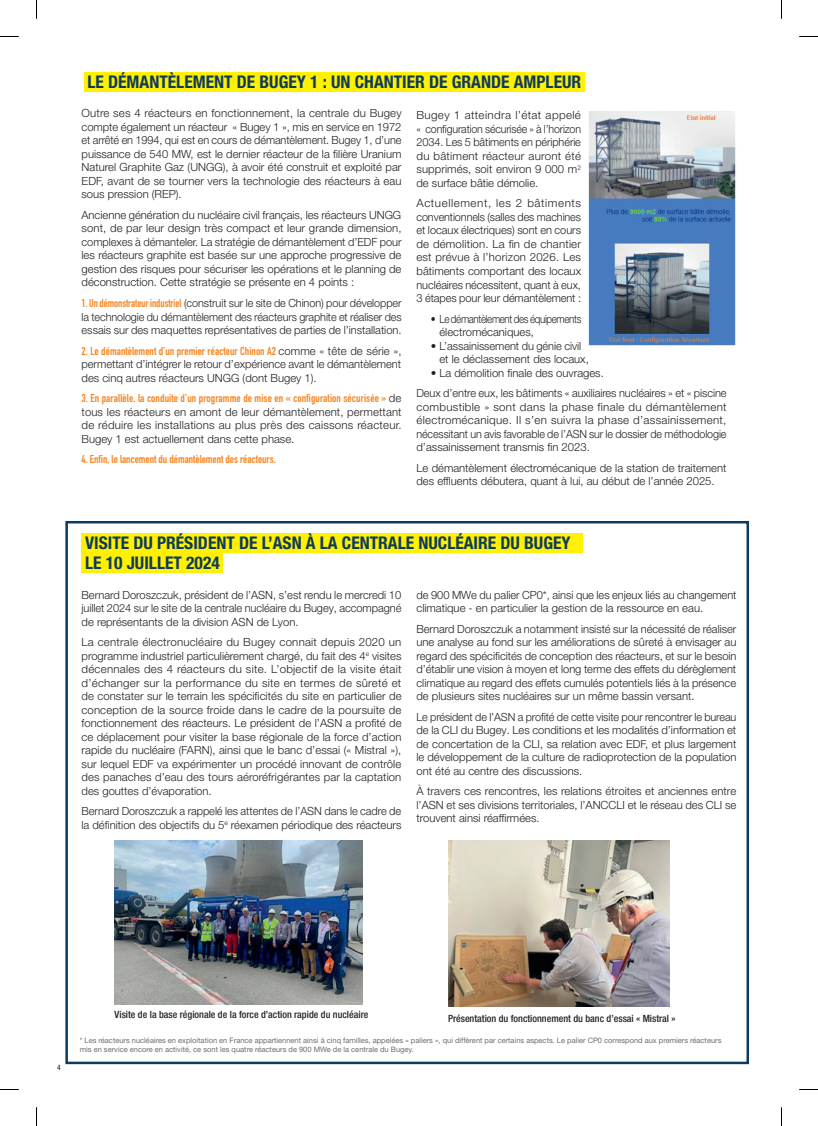
<style>
.page{position:relative;width:818px;height:1126px;background:#fff}
.page>*{position:absolute;margin:0;border:0;box-sizing:border-box;transform-origin:0 0}
.t1{font:700 condensed 17.5px "Helvetica Neue LT Pro";color:#0d3b5f}
.t2{font:300 11.25px/13.5px "Helvetica Neue LT Pro";color:#231f20;text-align:justify}
.t3{font:300 11.25px/13.5px "Helvetica Neue LT Pro";color:#231f20;text-align:justify;scale:.96 1}
.t4{font:300 11.25px/13.5px "Helvetica Neue LT Pro";letter-spacing:-.035em;color:#231f20;scale:.87 1}
.t5{font:11.25px "DIN Engschrift LT Pro";color:#f58520}
.t6{font:500 condensed 10px "Helvetica Neue LT Pro";color:#231f20}
.t7{font:7.5px/9px "Helvetica Neue LT Pro";color:#6c6d70}
.t8{font:condensed 7.5px "Helvetica Neue LT Pro";color:#231f20}
.s1{font-family:"DIN Engschrift LT Pro";font-weight:400;color:#f58520}
</style>
<div class="page">
<div style="left:84px;top:72px;width:500px;height:19px;background:#fff101"></div>
<img style="left:588px;top:111px;width:148px;height:235px">
<div style="left:81px;top:533px;width:501px;height:19px;background:#fff101"></div>
<div style="left:81px;top:553px;width:142px;height:19px;background:#fff101"></div>
<img style="left:115px;top:840px;width:247px;height:164px">
<img style="left:448px;top:840px;width:220px;height:166px">
<svg style="left:0;top:36px;width:19px;height:1px"></svg>
<svg style="left:799px;top:36px;width:18px;height:1px"></svg>
<svg style="left:0;top:1089px;width:19px;height:1px"></svg>
<svg style="left:799px;top:1089px;width:18px;height:1px"></svg>
<svg style="left:36px;top:0;width:1px;height:19px"></svg>
<svg style="left:36px;top:1107px;width:1px;height:18px"></svg>
<p class="t1" style="left:87px;top:71px;width:495px">LE DÉMANTÈLEMENT DE BUGEY 1 : UN CHANTIER DE GRANDE AMPLEUR</p>
<p class="t2" style="left:81px;top:106px;width:321px">Outre ses 4 réacteurs en fonctionnement, la centrale du Bugey compte également un réacteur « Bugey 1 », mis en service en 1972 et arrêté en 1994, qui est en cours de démantèlement. Bugey 1, d’une puissance de 540 MW, est le dernier réacteur de la filière Uranium Naturel Graphite Gaz (UNGG), à avoir été construit et exploité par EDF, avant de se tourner vers la technologie des réacteurs à eau sous pression (REP).</p>
<p class="t2" style="left:81px;top:208px;width:321px">Ancienne génération du nucléaire civil français, les réacteurs UNGG sont, de par leur design très compact et leur grande dimension, complexes à démanteler. La stratégie de démantèlement d’EDF pour les réacteurs graphite est basée sur une approche progressive de gestion des risques pour sécuriser les opérations et le planning de déconstruction. Cette stratégie se présente en 4 points :</p>
<p class="t2" style="left:81px;top:296px;width:321px"><span class="s1">1. Un démonstrateur industriel</span> (construit sur le site de Chinon) pour développer la technologie du démantèlement des réacteurs graphite et réaliser des essais sur des maquettes représentatives de parties de l’installation.</p>
<p class="t2" style="left:81px;top:344px;width:321px"><span class="s1">2. Le démantèlement d’un premier réacteur Chinon A2</span> comme « tête de série », permettant d’intégrer le retour d’expérience avant le démantèlement des cinq autres réacteurs UNGG (dont Bugey 1).</p>
<p class="t2" style="left:81px;top:391px;width:321px"><span class="s1">3. En parallèle, la conduite d’un programme de mise en « configuration sécurisée »</span> de tous les réacteurs en amont de leur démantèlement, permettant de réduire les installations au plus près des caissons réacteur.<br>Bugey 1 est actuellement dans cette phase.</p>
<p class="t5" style="left:81px;top:453px;width:196px">4. Enfin, le lancement du démantèlement des réacteurs.</p>
<p class="t2" style="left:416px;top:108px;width:166px">Bugey 1 atteindra l’état appelé « configuration sécurisée » à l’horizon 2034. Les 5 bâtiments en périphérie du bâtiment réacteur auront été supprimés, soit environ 9 000 m<sup>2 </sup>de surface bâtie démolie.</p>
<p class="t2" style="left:416px;top:196px;width:166px">Actuellement, les 2 bâtiments conventionnels (salles des machines et locaux électriques) sont en cours de démolition. La fin de chantier est prévue à l’horizon 2026. Les bâtiments comportant des locaux nucléaires nécessitent, quant à eux, 3 étapes pour leur démantèlement :</p>
<p class="t4" style="left:439px;top:311px;width:164px;text-indent:-9px">• Le démantèlement des équipements électromécaniques,</p>
<p class="t2" style="left:439px;top:338px;width:151px;text-indent:-9px">• L’assainissement du génie civil et le déclassement des locaux,</p>
<p class="t2" style="left:430px;top:365px;width:174px">• La démolition finale des ouvrages.</p>
<p class="t2" style="left:416px;top:386px;width:311px">Deux d’entre eux, les bâtiments « auxiliaires nucléaires » et « piscine combustible » sont dans la phase finale du démantèlement électromécanique. Il s’en suivra la phase d’assainissement, nécessitant un avis favorable de l’ASN sur le dossier de méthodologie d’assainissement transmis fin 2023.</p>
<p class="t2" style="left:416px;top:461px;width:311px">Le démantèlement électromécanique de la station de traitement des effluents débutera, quant à lui, au début de l’année 2025.</p>
<p class="t1" style="left:85px;top:532px;width:486px">VISITE DU PRÉSIDENT DE L’ASN À LA CENTRALE NUCLÉAIRE DU BUGEY</p>
<p class="t1" style="left:85px;top:552px;width:136px">LE 10 JUILLET 2024</p>
<p class="t2" style="left:81px;top:587px;width:321px">Bernard Doroszczuk, président de l’ASN, s’est rendu le mercredi 10 juillet 2024 sur le site de la centrale nucléaire du Bugey, accompagné de représentants de la division ASN de Lyon.</p>
<p class="t2" style="left:81px;top:635px;width:321px">La centrale électronucléaire du Bugey connait depuis 2020 un programme industriel particulièrement chargé, du fait des 4<sup>e</sup> visites décennales des 4 réacteurs du site. L’objectif de la visite était d’échanger sur la performance du site en termes de sûreté et de constater sur le terrain les spécificités du site en particulier de conception de la source froide dans le cadre de la poursuite de fonctionnement des réacteurs. Le président de l’ASN a profité de ce déplacement pour visiter la base régionale de la force d’action rapide du nucléaire (FARN), ainsi que le banc d’essai (« Mistral »), sur lequel EDF va expérimenter un procédé innovant de contrôle des panaches d’eau des tours aéroréfrigérantes par la captation des gouttes d’évaporation.</p>
<p class="t2" style="left:81px;top:804px;width:321px">Bernard Doroszczuk a rappelé les attentes de l’ASN dans le cadre de la définition des objectifs du 5<sup>e</sup> réexamen périodique des réacteurs</p>
<p class="t2" style="left:416px;top:587px;width:321px">de 900 MWe du palier CP0*, ainsi que les enjeux liés au changement climatique - en particulier la gestion de la ressource en eau.</p>
<p class="t2" style="left:416px;top:621px;width:321px">Bernard Doroszczuk a notamment insisté sur la nécessité de réaliser une analyse au fond sur les améliorations de sûreté à envisager au regard des spécificités de conception des réacteurs, et sur le besoin d’établir une vision à moyen et long terme des effets du dérèglement climatique au regard des effets cumulés potentiels liés à la présence de plusieurs sites nucléaires sur un même bassin versant.</p>
<p class="t3" style="left:416px;top:709px;width:334px">Le président de l’ASN a profité de cette visite pour rencontrer le bureau de la CLI du Bugey. Les conditions et les modalités d’information et de concertation de la CLI, sa relation avec EDF, et plus largement le développement de la culture de radioprotection de la population ont été au centre des discussions.</p>
<p class="t2" style="left:416px;top:784px;width:321px">À travers ces rencontres, les relations étroites et anciennes entre l’ASN et ses divisions territoriales, l’ANCCLI et le réseau des CLI se trouvent ainsi réaffirmées.</p>
<p class="t8" style="left:57px;top:1062px;width:5px">4</p>
<p class="t6" style="left:115px;top:1008px;width:255px">Visite de la base régionale de la force d’action rapide du nucléaire</p>
<p class="t6" style="left:447px;top:1012px;width:229px">Présentation du fonctionnement du banc d’essai « Mistral »</p>
<p class="t7" style="left:80px;top:1035px;width:642px">* Les réacteurs nucléaires en exploitation en France appartiennent ainsi à cinq familles, appelées « paliers », qui diffèrent par certains aspects. Le palier CP0 correspond aux premiers réacteurs mis en service encore en activité, ce sont les quatre réacteurs de 900 MWe de la centrale du Bugey.</p>
</div>
